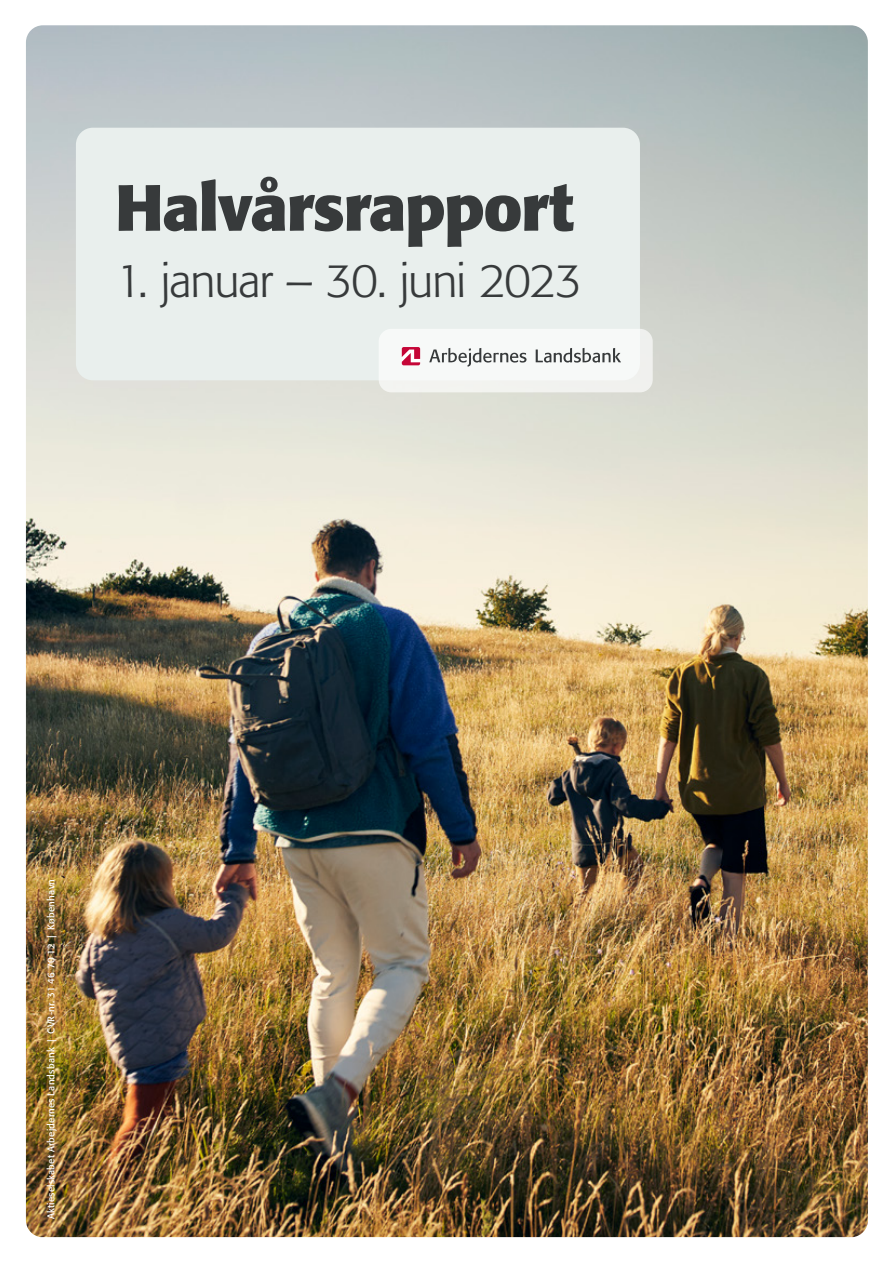
<style>
.page{position:relative;width:893px;height:1263px;background:#fff}
.page>*{position:absolute;margin:0;border:0;box-sizing:border-box;transform-origin:0 0}
.t1{font:700 64.5px "Formata Std";letter-spacing:-.02em;color:#373a3b}
.t2{font:300 46.5px "Formata Std";letter-spacing:-.025em;color:#373a3b}
.t3{font:9.75px "Formata Std";letter-spacing:.02em;color:#fff}
</style>
<div class="page">
<img style="left:26px;top:25px;width:842px;height:1212px">
<div style="left:76px;top:128px;width:564px;height:252px;background:#e9efed;border-radius:17px"></div>
<div style="left:379px;top:329px;width:274px;height:63px;background:#f7f9f8;border-radius:13px"></div>
<svg style="left:402px;top:347px;width:18px;height:18px"></svg>
<svg style="left:429px;top:348px;width:97px;height:19px"></svg>
<svg style="left:536px;top:348px;width:85px;height:15px"></svg>
<h1 class="t1" style="left:115px;top:167px;width:460px">Halvårsrapport</h1>
<h2 class="t2" style="left:115px;top:253px;width:468px">1. januar – 30. juni 2023</h2>
<p class="t3" style="left:45px;top:1219px;width:342px;rotate:-90deg">Aktieselskabet Arbejdernes Landsbank | CVR-nr. 31 46 70 12 | København</p>
</div>
